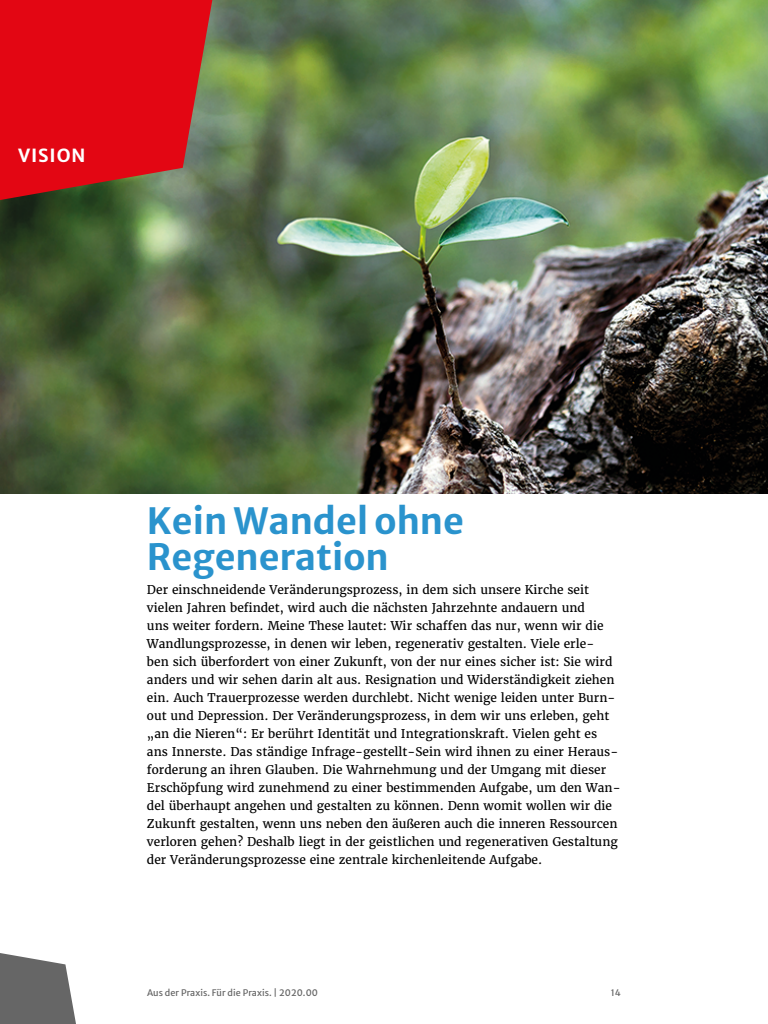
<style>
.page{position:relative;width:768px;height:1024px;background:#fff}
.page>*{position:absolute;margin:0;border:0;box-sizing:border-box;transform-origin:0 0}
.Head_1{font:700 36px/36px "Merriweather Sans";color:#2a93cd}
.Rubrik{font:700 18px "Merriweather Sans";letter-spacing:.05em;color:#fff}
.t1{font:12px/18px "Merriweather";color:#000}
.t2{font:9px "Merriweather Sans";letter-spacing:.01em;color:#666}
</style>
<div class="page">
<img style="left:0;top:0;width:768px;height:494px">
<svg style="left:0;top:0;width:212px;height:200px;background:#d0171d"></svg>
<svg style="left:0;top:953px;width:76px;height:71px;background:#7c7c7c"></svg>
<p class="Rubrik" style="left:18px;top:140px;width:69px">VISION</p>
<p class="Head_1" style="left:147px;top:499px;width:319px">Kein Wandel ohne<br>Regeneration</p>
<p class="t1" style="left:147px;top:581px;width:475px">Der einschneidende Veränderungsprozess, in dem sich unsere Kirche seit vielen Jahren befindet, wird auch die nächsten Jahrzehnte andauern und<br>uns weiter fordern. Meine These lautet: Wir schaffen das nur, wenn wir die Wandlungsprozesse, in denen wir leben, regenerativ gestalten. Viele erle-<br>ben sich überfordert von einer Zukunft, von der nur eines sicher ist: Sie wird anders und wir sehen darin alt aus. Resignation und Widerständigkeit ziehen ein. Auch Trauerprozesse werden durchlebt. Nicht wenige leiden unter Burn&shy;out und Depression. Der Veränderungsprozess, in dem wir uns erleben, geht „an die Nieren“: Er berührt Identität und Integrationskraft. Vielen geht es ans Innerste. Das ständige Infrage-gestellt-Sein wird ihnen zu einer Heraus&shy;forderung an ihren Glauben. Die Wahrnehmung und der Umgang mit dieser Erschöpfung wird zunehmend zu einer bestimmenden Aufgabe, um den Wan&shy;del überhaupt angehen und gestalten zu können. Denn womit wollen wir die Zukunft gestalten, wenn uns neben den äußeren auch die inneren Ressourcen verloren gehen? Deshalb liegt in der geistlichen und regenerativen Gestaltung der Veränderungsprozesse eine zentrale kirchenleitende Aufgabe.</p>
<p class="t2" style="left:147px;top:985px;width:173px">Aus der Praxis. Für die Praxis. | 2020.00</p>
<p class="t2" style="left:611px;top:985px;width:12px">14</p>
</div>
